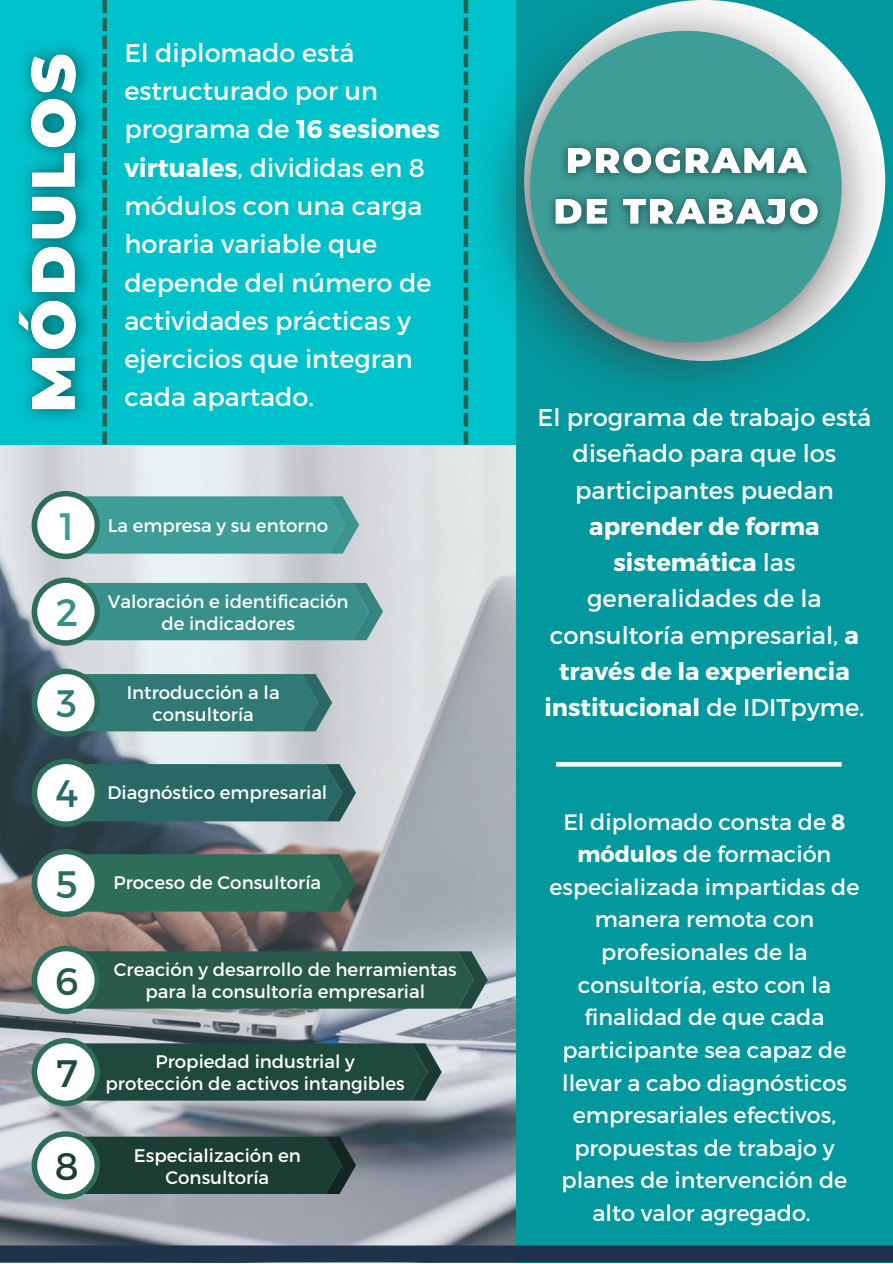
<style>
.page{position:relative;width:893px;height:1264px;background:#fff}
.page>*{position:absolute;margin:0;border:0;box-sizing:border-box;transform-origin:0 0}
.t1{font:38.25px "Montserrat";color:#3e9d97}
.t2{font:38.25px "Montserrat";color:#398f8a}
.t3{font:38.25px "Montserrat";color:#307974}
.t4{font:38.25px "Montserrat";color:#28594b}
.t5{font:38.25px "Montserrat";color:#1c3d34}
.t6{font:25.5px/38.2px "Montserrat";color:#fff}
.t7{font:700 24.15px/36.3px "Montserrat";color:#fff;text-align:center}
.t8{font:24.15px/36.3px "Montserrat";color:#fff;text-align:center}
.t9{font:22.2px/32.5px "Montserrat";color:#fff;text-align:center}
.t10{font:18.15px/21.8px "Montserrat";color:#fff}
.s1{font-weight:700}
.s2{font-size:38.25px;color:#296965}
.s3{font-size:38.25px;color:#2f6d5b}
.s4{font-weight:400}
</style>
<div class="page">
<img style="left:0;top:444px;width:516px;height:801px">
<svg style="left:85px;top:496px;width:274px;height:57px;background:#439e98"></svg>
<div style="left:32px;top:491px;width:68px;height:68px;background:#2f6d5b;border-radius:50%"></div>
<div style="left:37px;top:496px;width:57px;height:57px;background:#fff;border-radius:50%"></div>
<svg style="left:85px;top:583px;width:298px;height:57px;background:#3d908b"></svg>
<div style="left:32px;top:577px;width:68px;height:68px;background:#2f6d5b;border-radius:50%"></div>
<div style="left:37px;top:583px;width:57px;height:57px;background:#fff;border-radius:50%"></div>
<svg style="left:86px;top:674px;width:246px;height:57px;background:#357a76"></svg>
<div style="left:32px;top:668px;width:68px;height:69px;background:#2f6d5b;border-radius:50%"></div>
<div style="left:37px;top:674px;width:57px;height:57px;background:#fff;border-radius:50%"></div>
<svg style="left:86px;top:764px;width:270px;height:57px;background:#2e6b67"></svg>
<div style="left:32px;top:758px;width:68px;height:69px;background:#2f6d5b;border-radius:50%"></div>
<div style="left:37px;top:764px;width:57px;height:57px;background:#fff;border-radius:50%"></div>
<svg style="left:86px;top:854px;width:270px;height:57px;background:#316b5a"></svg>
<div style="left:32px;top:848px;width:68px;height:69px;background:#2f6d5b;border-radius:50%"></div>
<div style="left:37px;top:854px;width:57px;height:57px;background:#fff;border-radius:50%"></div>
<div style="left:86px;top:951px;width:401px;height:57px;background:#28594b"></div>
<svg style="left:32px;top:945px;width:68px;height:69px"></svg>
<div style="left:37px;top:951px;width:57px;height:57px;background:#fff;border-radius:50%"></div>
<svg style="left:86px;top:1043px;width:355px;height:57px;background:#244c40"></svg>
<svg style="left:32px;top:1037px;width:68px;height:69px"></svg>
<div style="left:37px;top:1043px;width:57px;height:57px;background:#fff;border-radius:50%"></div>
<svg style="left:85px;top:1136px;width:271px;height:57px;background:#1f3e36"></svg>
<svg style="left:32px;top:1131px;width:68px;height:68px"></svg>
<div style="left:37px;top:1136px;width:57px;height:57px;background:#fff;border-radius:50%"></div>
<div style="left:0;top:0;width:892px;height:444px;background:#00c2cb"></div>
<div style="left:516px;top:0;width:376px;height:1262px;background:#03989e"></div>
<div style="left:0;top:1245px;width:892px;height:17px;background:#20334d"></div>
<svg style="left:556px;top:762px;width:285px;height:4px"></svg>
<svg style="left:466px;top:0;width:420px;height:409px"></svg>
<div style="left:530px;top:31px;width:311px;height:311px;background:#3e9d97;border-radius:50%"></div>
<img style="left:538px;top:126px;width:297px;height:123px">
<div style="left:102px;top:431px;width:5px;height:13px;background:#2a6252"></div>
<div style="left:102px;top:18px;width:5px;height:13px;background:#2a6252"></div>
<div style="left:102px;top:0;width:5px;height:13px;background:#2a6252"></div>
<img style="left:14px;top:26px;width:93px;height:410px">
<div style="left:463px;top:431px;width:5px;height:13px;background:#2a6252"></div>
<div style="left:463px;top:413px;width:5px;height:13px;background:#2a6252"></div>
<div style="left:463px;top:395px;width:5px;height:13px;background:#2a6252"></div>
<div style="left:463px;top:377px;width:5px;height:14px;background:#2a6252"></div>
<div style="left:463px;top:359px;width:5px;height:14px;background:#2a6252"></div>
<div style="left:463px;top:341px;width:5px;height:14px;background:#2a6252"></div>
<div style="left:463px;top:323px;width:5px;height:14px;background:#2a6252"></div>
<div style="left:463px;top:305px;width:5px;height:14px;background:#2a6252"></div>
<div style="left:463px;top:287px;width:5px;height:14px;background:#2a6252"></div>
<div style="left:463px;top:269px;width:5px;height:14px;background:#2a6252"></div>
<div style="left:463px;top:251px;width:5px;height:14px;background:#2a6252"></div>
<div style="left:463px;top:233px;width:5px;height:14px;background:#2a6252"></div>
<div style="left:463px;top:215px;width:5px;height:14px;background:#2a6252"></div>
<div style="left:463px;top:197px;width:5px;height:14px;background:#2a6252"></div>
<div style="left:463px;top:179px;width:5px;height:14px;background:#2a6252"></div>
<div style="left:463px;top:161px;width:5px;height:14px;background:#2a6252"></div>
<div style="left:463px;top:143px;width:5px;height:14px;background:#2a6252"></div>
<div style="left:463px;top:125px;width:5px;height:14px;background:#2a6252"></div>
<div style="left:463px;top:108px;width:5px;height:13px;background:#2a6252"></div>
<div style="left:463px;top:90px;width:5px;height:13px;background:#2a6252"></div>
<div style="left:463px;top:72px;width:5px;height:13px;background:#2a6252"></div>
<div style="left:463px;top:54px;width:5px;height:13px;background:#2a6252"></div>
<div style="left:463px;top:36px;width:5px;height:13px;background:#2a6252"></div>
<div style="left:463px;top:18px;width:5px;height:13px;background:#2a6252"></div>
<div style="left:463px;top:0;width:5px;height:13px;background:#2a6252"></div>
<h2 class="t6" style="left:124px;top:32px;width:317px">El diplomado está estructurado por un programa de <span class="s1">16 sesiones virtuales</span>, divididas en 8 módulos con una carga horaria variable que depende del número de actividades prácticas y ejercicios que integran cada apartado.</h2>
<h1 class="t1" style="left:59px;top:501px;width:16px">1</h1>
<h1 class="t2" style="left:56px;top:587px;width:24px">2</h1>
<h1 class="t3" style="left:57px;top:679px;width:22px">3</h1>
<p class="t10" style="left:108px;top:513px;width:222px">La empresa y su entorno</p>
<p class="t10" style="left:108px;top:589px;width:242px">Valoración e identificación</p>
<p class="t10" style="left:161px;top:611px;width:135px">de indicadores</p>
<p class="t10" style="left:127px;top:680px;width:154px">Introducción a la</p>
<p class="t10" style="left:153px;top:702px;width:103px">consultoría</p>
<p class="t10" style="left:55px;top:781px;width:273px"><span class="s2">4</span> Diagnóstico empresarial</p>
<p class="t10" style="left:56px;top:871px;width:267px"><span class="s3">5</span> Proceso de Consultoría</p>
<h1 class="t4" style="left:55px;top:956px;width:25px">6</h1>
<p class="t10" style="left:114px;top:957px;width:344px">Creación y desarrollo de herramientas</p>
<p class="t10" style="left:145px;top:979px;width:281px">para la consultoría empresarial</p>
<p class="t10" style="left:56px;top:1049px;width:350px;text-indent:99px">Propiedad industrial y<br><sup>7</sup> protección de activos intangibles</p>
<h1 class="t5" style="left:55px;top:1141px;width:25px">8</h1>
<p class="t10" style="left:134px;top:1144px;width:168px">Especialización en</p>
<p class="t10" style="left:165px;top:1165px;width:105px">Consultoría</p>
<h3 class="t8" style="left:537px;top:398px;width:335px">El programa de trabajo está diseñado para que los participantes puedan</h3>
<h3 class="t7" style="left:544px;top:507px;width:321px">aprender de forma sistemática <span class="s4">las generalidades de la consultoría empresarial,</span> a través de la experiencia institucional <span class="s4">de IDITpyme.</span></h3>
<p class="t9" style="left:549px;top:804px;width:311px">El diplomado consta de <span class="s1">8 módulos</span> de formación especializada impartidas de manera remota con profesionales de la consultoría, esto con la finalidad de que cada participante sea capaz de llevar a cabo diagnósticos empresariales efectivos, propuestas de trabajo y planes de intervención de alto valor agregado.</p>
</div>
